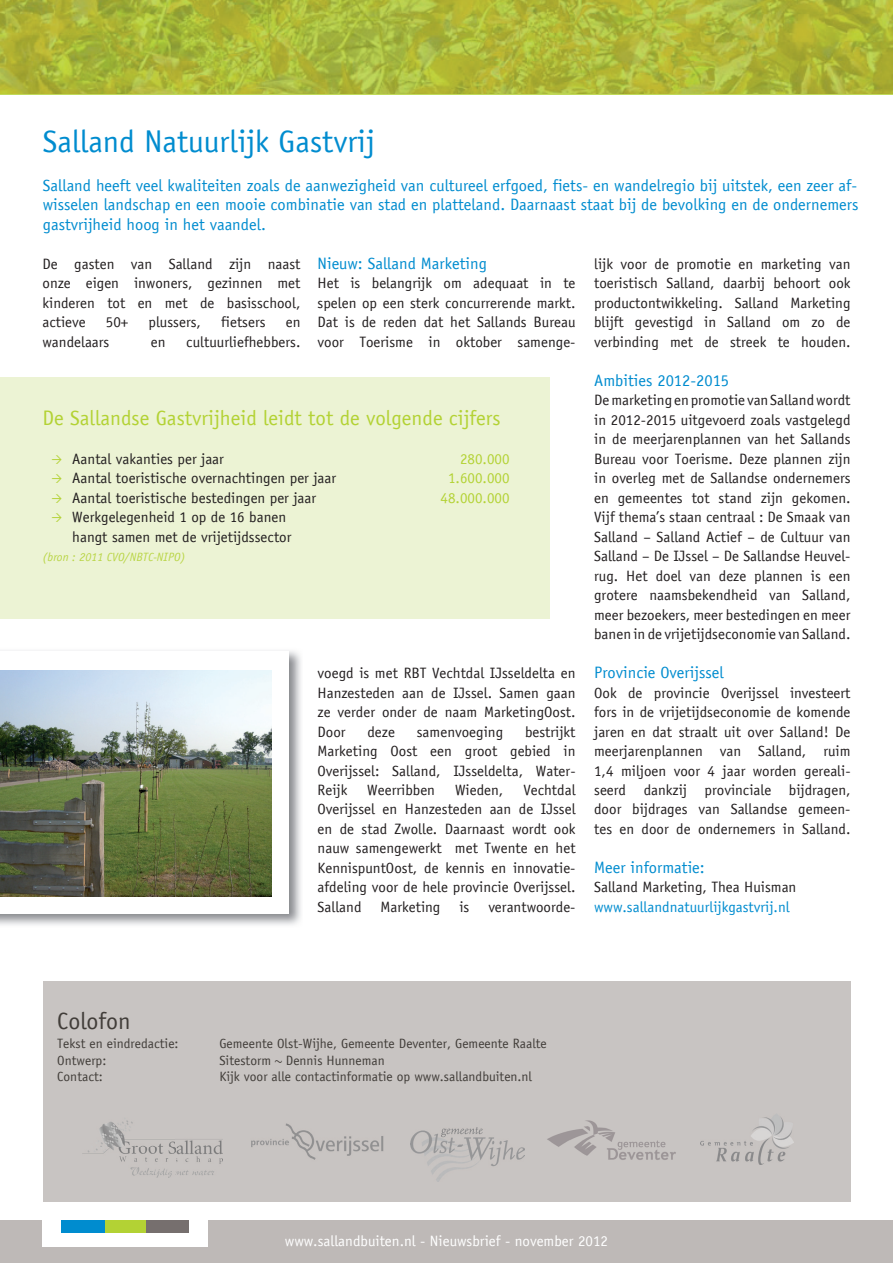
<style>
.page{position:relative;width:893px;height:1263px;background:#fff}
.page>*{position:absolute;margin:0;border:0;box-sizing:border-box;transform-origin:0 0}
.t1{font:31.5px "Officina Sans";color:#008ccf}
.t2{font:24px "Officina Sans";color:#413d39}
.t3{font:21px "Officina Sans";color:#b3d234}
.t4{font:16.5px/19.5px "Officina Sans";color:#008ccf;text-align:justify}
.t5{font:15px/19.5px "Officina Sans";color:#231f20;text-align:justify}
.t6{font:15px "Officina Sans";color:#fff}
.t7{font:15px "Officina Sans";color:#008ccf}
.t8{font:15px "Officina Sans";color:#b3d234}
.t9{font:13.5px "Officina Sans";color:#413d39}
.t10{font:italic 12px "Officina Sans";color:#b9d546}
</style>
<div class="page">
<div style="left:0;top:1220px;width:892px;height:43px;background:#beb9b7"></div>
<img style="left:0;top:0;width:893px;height:94px">
<hr style="left:0;top:94px;width:892px;height:1px;background:#c0d95a">
<div style="left:42px;top:1219px;width:166px;height:27px;background:#fff"></div>
<div style="left:104px;top:1220px;width:43px;height:13px;background:#b3d234"></div>
<div style="left:147px;top:1220px;width:42px;height:13px;background:#766f6e"></div>
<div style="left:61px;top:1220px;width:43px;height:13px;background:#008ccf"></div>
<div style="left:0;top:377px;width:549px;height:241px;background:#ecf3d4"></div>
<div style="left:42px;top:981px;width:808px;height:220px;background:#c8c4c2"></div>
<img style="left:82px;top:1120px;width:141px;height:57px">
<img style="left:251px;top:1123px;width:133px;height:37px">
<img style="left:547px;top:1120px;width:129px;height:40px">
<img style="left:411px;top:1127px;width:113px;height:54px">
<img style="left:700px;top:1115px;width:93px;height:50px">
<img style="left:0;top:651px;width:301px;height:274px">
<div style="left:0;top:651px;width:289px;height:262px;background:#fff"></div>
<img style="left:0;top:670px;width:272px;height:226px">
<h1 class="t1" style="left:43px;top:123px;width:333px">Salland Natuurlijk Gastvrij</h1>
<p class="t4" style="left:43px;top:175px;width:817px">Salland heeft veel kwaliteiten zoals de aanwezigheid van cultureel erfgoed, fiets- en wandelregio bij uitstek, een zeer af&shy;wisselen landschap en een mooie combinatie van stad en platteland. Daarnaast staat bij de bevolking en de ondernemers gastvrijheid hoog in het vaandel.</p>
<p class="t5" style="left:43px;top:254px;width:259px">De gasten van Salland zijn naast onze eigen inwoners, gezinnen met kinderen tot en met de basisschool, actieve</p>
<p class="t5" style="left:106px;top:312px;width:24px">50+</p>
<p class="t5" style="left:148px;top:312px;width:54px">plussers,</p>
<p class="t5" style="left:221px;top:312px;width:46px">fietsers</p>
<p class="t5" style="left:286px;top:312px;width:16px">en</p>
<p class="t5" style="left:43px;top:332px;width:68px">wandelaars</p>
<p class="t5" style="left:151px;top:332px;width:16px">en</p>
<p class="t5" style="left:186px;top:332px;width:116px">cultuurliefhebbers.</p>
<p class="t4" style="left:317px;top:253px;width:171px">Nieuw: Salland Marketing</p>
<p class="t5" style="left:317px;top:273px;width:259px">Het is belangrijk om adequaat in te spelen op een sterk concurrerende markt.<br>Dat is de reden dat het Sallands Bureau voor Toerisme in oktober samenge-</p>
<h3 class="t3" style="left:43px;top:405px;width:459px">De Sallandse Gastvrijheid leidt tot de volgende cijfers</h3>
<p class="t5" style="left:72px;top:449px;width:153px">Aantal vakanties per jaar</p>
<p class="t8" style="left:460px;top:450px;width:51px">280.000</p>
<p class="t5" style="left:72px;top:468px;width:265px">Aantal toeristische overnachtingen per jaar</p>
<p class="t8" style="left:448px;top:469px;width:63px">1.600.000</p>
<p class="t5" style="left:72px;top:488px;width:245px">Aantal toeristische bestedingen per jaar</p>
<p class="t8" style="left:440px;top:489px;width:70px">48.000.000</p>
<p class="t5" style="left:72px;top:507px;width:221px">Werkgelegenheid 1 op de 16 banen hangt samen met de vrijetijdssector</p>
<p class="t10" style="left:43px;top:550px;width:144px">(bron : 2011 CVO/NBTC-NIPO)</p>
<p class="t5" style="left:317px;top:663px;width:259px">voegd is met RBT Vechtdal IJsseldelta en Hanzesteden aan de IJssel. Samen gaan ze verder onder de naam MarketingOost.<br>Door</p>
<p class="t5" style="left:317px;top:722px;width:259px;text-indent:207px">bestrijkt Marketing Oost een groot gebied in Overijssel: Salland, IJsseldelta, Water-Reijk</p>
<p class="t5" style="left:367px;top:722px;width:29px">deze</p>
<p class="t5" style="left:417px;top:722px;width:88px">samenvoeging</p>
<p class="t5" style="left:317px;top:780px;width:259px;text-indent:206px">Vechtdal Overijssel en Hanzesteden aan de IJssel en de stad Zwolle. Daarnaast wordt ook nauw samengewerkt met Twente en het KennispuntOost, de kennis en innovatie&shy;afdeling voor de hele provincie Overijssel.<br>Salland</p>
<p class="t5" style="left:367px;top:780px;width:69px">Weerribben</p>
<p class="t5" style="left:455px;top:780px;width:50px">Wieden,</p>
<p class="t5" style="left:380px;top:897px;width:61px">Marketing</p>
<p class="t5" style="left:459px;top:897px;width:12px">is</p>
<p class="t5" style="left:488px;top:897px;width:89px">verantwoorde-</p>
<p class="t5" style="left:594px;top:254px;width:258px">lijk voor de promotie en marketing van toeristisch Salland, daarbij behoort ook productontwikkeling. Salland Marketing blijft gevestigd in Salland om zo de verbinding met de streek te houden.</p>
<p class="t4" style="left:594px;top:370px;width:137px">Ambities 2012-2015</p>
<p class="t5" style="left:594px;top:390px;width:258px">De marketing en promotie van Salland wordt in 2012-2015 uitgevoerd zoals vastgelegd in de meerjarenplannen van het Sallands Bureau voor Toerisme. Deze plannen zijn in overleg met de Sallandse ondernemers en gemeentes tot stand zijn gekomen.<br>Vijf thema’s staan centraal : De Smaak van Salland – Salland Actief – de Cultuur van Salland – De IJssel – De Sallandse Heuvel&shy;rug. Het doel van deze plannen is een grotere naamsbekendheid van Salland, meer bezoekers, meer bestedingen en meer banen in de vrijetijdseconomie van Salland.</p>
<p class="t4" style="left:594px;top:663px;width:131px">Provincie Overijssel</p>
<p class="t5" style="left:594px;top:683px;width:258px">Ook de provincie Overijssel investeert fors in de vrijetijdseconomie de komende jaren en dat straalt uit over Salland! De meerjarenplannen van Salland, ruim 1,4 miljoen voor 4 jaar worden gereali&shy;seerd dankzij provinciale bijdragen, door bijdrages van Sallandse gemeen&shy;tes en door de ondernemers in Salland.</p>
<p class="t4" style="left:594px;top:858px;width:112px">Meer informatie:</p>
<p class="t5" style="left:594px;top:878px;width:204px">Salland Marketing, Thea Huisman</p>
<p class="t7" style="left:594px;top:898px;width:197px">www.sallandnatuurlijkgastvrij.nl</p>
<h2 class="t2" style="left:57px;top:1007px;width:75px">Colofon</h2>
<p class="t9" style="left:57px;top:1036px;width:123px">Tekst en eindredactie:</p>
<p class="t9" style="left:219px;top:1036px;width:329px">Gemeente Olst-Wijhe, Gemeente Deventer, Gemeente Raalte</p>
<p class="t9" style="left:57px;top:1052px;width:50px">Ontwerp:</p>
<p class="t9" style="left:219px;top:1052px;width:167px">Sitestorm ~ Dennis Hunneman</p>
<p class="t9" style="left:57px;top:1069px;width:47px">Contact:</p>
<p class="t9" style="left:219px;top:1069px;width:314px">Kijk voor alle contactinformatie op www.sallandbuiten.nl</p>
<p class="t6" style="left:285px;top:1232px;width:324px">www.sallandbuiten.nl - Nieuwsbrief - november 2012</p>
</div>
